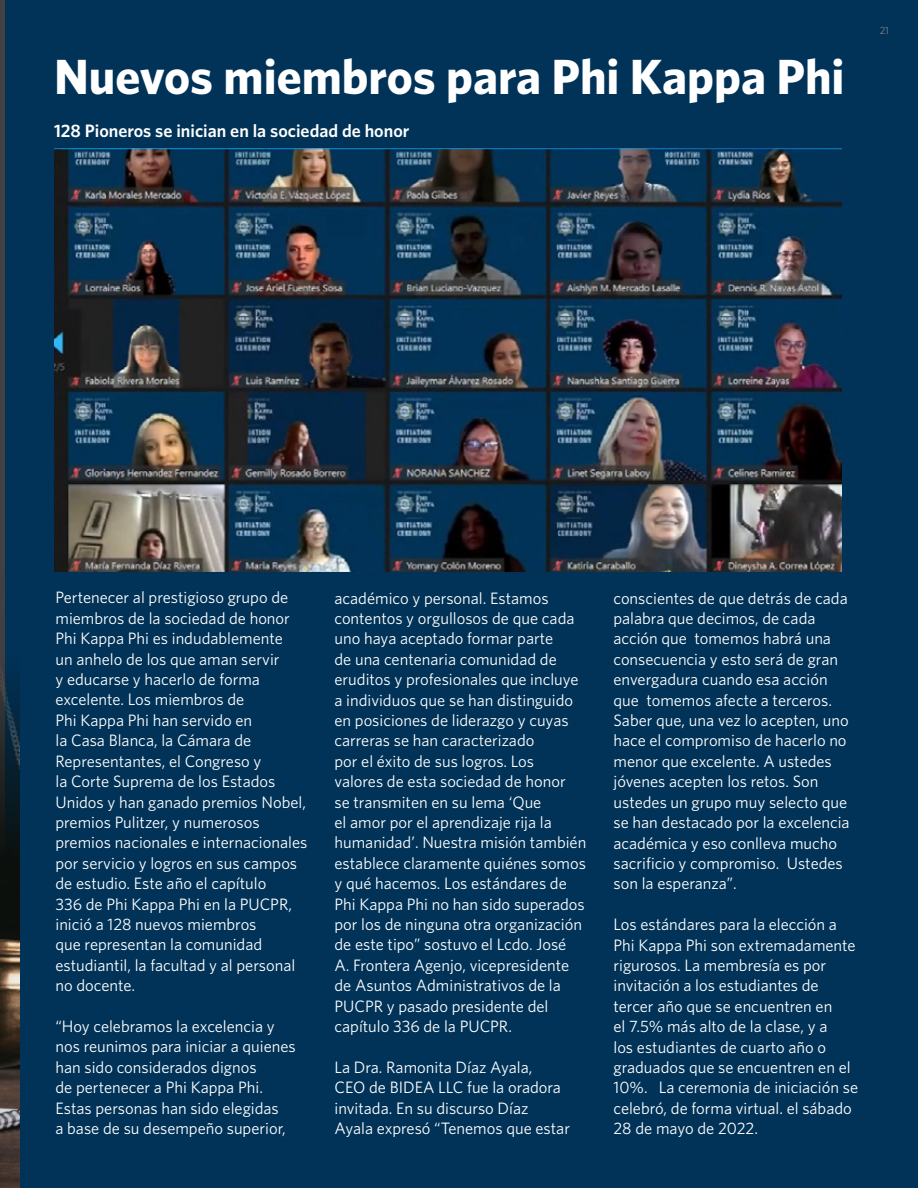
<style>
.page{position:relative;width:918px;height:1188px;background:#013358}
.page>*{position:absolute;margin:0;border:0;box-sizing:border-box;transform-origin:0 0}
.t1{font:700 49.5px "Whitney";color:#fff}
.t2{font:600 18px "Whitney";color:#fff}
.t3{font:16.5px/20.4px "Whitney";color:#fff}
.t4{font:10.5px "Whitney";color:#808285}
</style>
<div class="page">
<img style="left:54px;top:149px;width:788px;height:423px">
<hr style="left:0;top:0;width:4px;height:1175px;background:#414042">
<img style="left:0;top:574px;width:19px;height:614px">
<h1 class="t1" style="left:54px;top:46px;width:792px">Nuevos miembros para Phi Kappa Phi</h1>
<p class="t2" style="left:54px;top:120px;width:357px">128 Pioneros se inician en la sociedad de honor</p>
<p class="t4" style="left:880px;top:24px;width:11px">21</p>
<p class="t3" style="left:56px;top:587px;width:253px">Pertenecer al prestigioso grupo de miembros de la sociedad de honor<br>Phi Kappa Phi es indudablemente<br>un anhelo de los que aman servir<br>y educarse y hacerlo de forma excelente. Los miembros de<br>Phi Kappa Phi han servido en<br>la Casa Blanca, la Cámara de<br>Representantes, el Congreso y<br>la Corte Suprema de los Estados<br>Unidos y han ganado premios Nobel, premios Pulitzer, y numerosos premios nacionales e internacionales por servicio y logros en sus campos de estudio. Este año el capítulo<br>336 de Phi Kappa Phi en la PUCPR, inició a 128 nuevos miembros<br>que representan la comunidad estudiantil, la facultad y al personal no docente.</p>
<p class="t3" style="left:56px;top:1016px;width:242px">“Hoy celebramos la excelencia y nos reunimos para iniciar a quienes han sido considerados dignos<br>de pertenecer a Phi Kappa Phi.<br>Estas personas han sido elegidas<br>a base de su desempeño superior,</p>
<p class="t3" style="left:334px;top:587px;width:253px">académico y personal. Estamos contentos y orgullosos de que cada uno haya aceptado formar parte<br>de una centenaria comunidad de eruditos y profesionales que incluye a individuos que se han distinguido en posiciones de liderazgo y cuyas carreras se han caracterizado<br>por el éxito de sus logros. Los valores de esta sociedad de honor<br>se transmiten en su lema ‘Que<br>el amor por el aprendizaje rija la humanidad’. Nuestra misión también establece claramente quiénes somos y qué hacemos. Los estándares de<br>Phi Kappa Phi no han sido superados por los de ninguna otra organización de este tipo” sostuvo el Lcdo. José<br>A. Frontera Agenjo, vicepresidente de Asuntos Administrativos de la<br>PUCPR y pasado presidente del capítulo 336 de la PUCPR.</p>
<p class="t3" style="left:334px;top:1057px;width:237px">La Dra. Ramonita Díaz Ayala,<br>CEO de BIDEA LLC fue la oradora invitada. En su discurso Díaz<br>Ayala expresó “Tenemos que estar</p>
<p class="t3" style="left:613px;top:587px;width:238px">conscientes de que detrás de cada palabra que decimos, de cada acción que tomemos habrá una consecuencia y esto será de gran envergadura cuando esa acción que tomemos afecte a terceros.<br>Saber que, una vez lo acepten, uno hace el compromiso de hacerlo no menor que excelente. A ustedes jóvenes acepten los retos. Son ustedes un grupo muy selecto que se han destacado por la excelencia académica y eso conlleva mucho sacrificio y compromiso. Ustedes son la esperanza”.</p>
<p class="t3" style="left:613px;top:914px;width:246px">Los estándares para la elección a<br>Phi Kappa Phi son extremadamente rigurosos. La membresía es por invitación a los estudiantes de tercer año que se encuentren en<br>el 7.5% más alto de la clase, y a<br>los estudiantes de cuarto año o graduados que se encuentren en el<br>10%. La ceremonia de iniciación se celebró, de forma virtual. el sábado<br>28 de mayo de 2022.</p>
</div>
